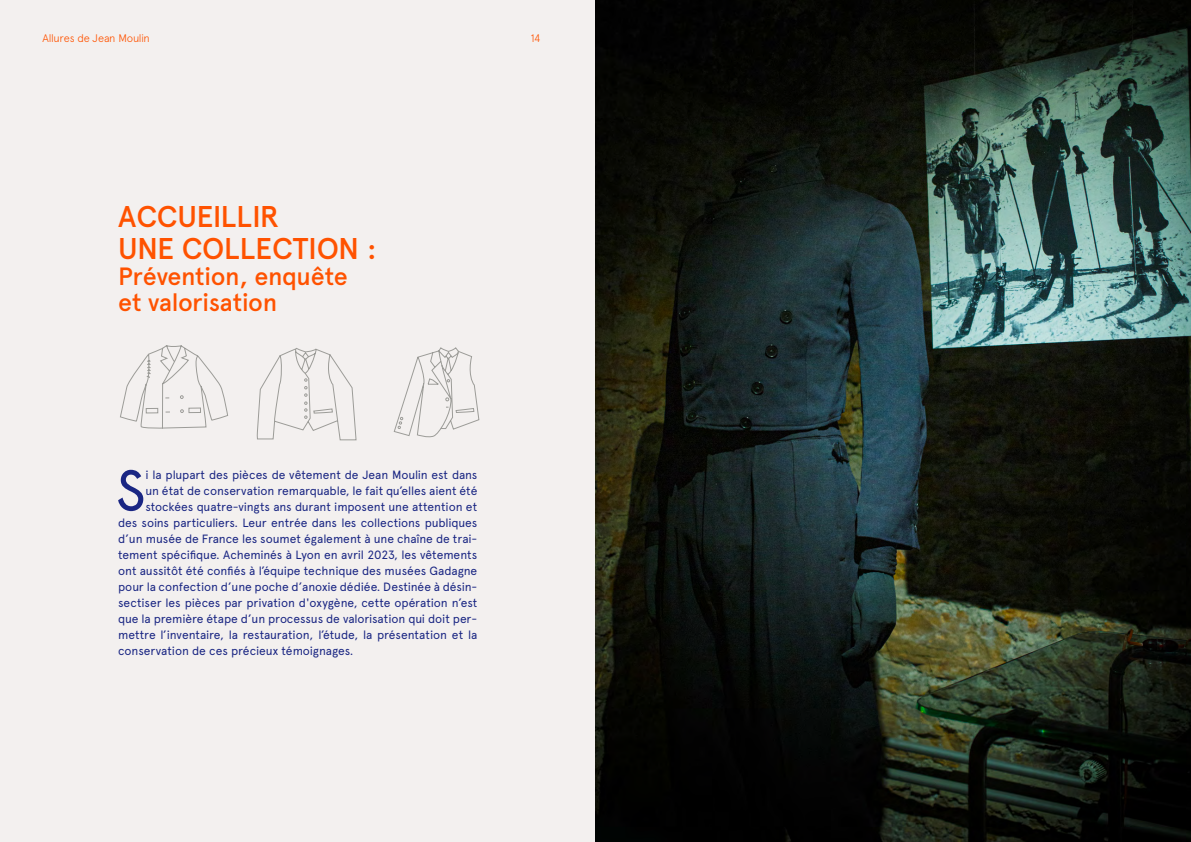
<style>
.page{position:relative;width:1191px;height:842px;background:#fff}
.page>*{position:absolute;margin:0;border:0;box-sizing:border-box;transform-origin:0 0}
.t1{font:57.7px "Apercu Pro";color:#1a2683}
.t2{font:500 30px/32px "Apercu Pro";letter-spacing:-.01em;color:#ff5200}
.t3{font:500 25px/25.7px "Apercu Pro";letter-spacing:-.015em;color:#ff5200}
.t4{font:12px "Apercu Pro";letter-spacing:-.01em;color:#1a2683}
.t5{font:300 11px "Apercu Pro";letter-spacing:-.02em;color:#ff5200}
</style>
<div class="page">
<div style="left:0;top:0;width:595px;height:842px;background:#f3f0ef"></div>
<svg style="left:120px;top:345px;width:108px;height:84px"></svg>
<svg style="left:393px;top:347px;width:86px;height:91px"></svg>
<svg style="left:257px;top:348px;width:100px;height:92px"></svg>
<img style="left:595px;top:0;width:596px;height:842px">
<p class="t5" style="left:43px;top:30px;width:109px">Allures de Jean Moulin</p>
<p class="t5" style="left:531px;top:30px;width:11px">14</p>
<h2 class="t2" style="left:118px;top:200px;width:260px">ACCUEILLIR<br>UNE COLLECTION :</h2>
<h3 class="t3" style="left:118px;top:262px;width:231px">Prévention, enquête et valorisation</h3>
<h1 class="t1" style="left:116px;top:447px;width:32px">S</h1>
<p class="t4" style="left:145px;top:465px;width:333px">i la plupart des pièces de vêtement de Jean Moulin est dans</p>
<p class="t4" style="left:145px;top:481px;width:333px">un état de conservation remarquable, le fait qu’elles aient été</p>
<p class="t4" style="left:145px;top:497px;width:333px">stockées quatre-vingts ans durant imposent une attention et</p>
<p class="t4" style="left:118px;top:513px;width:361px">des soins particuliers. Leur entrée dans les collections publiques</p>
<p class="t4" style="left:118px;top:529px;width:361px">d’un musée de France les soumet également à une chaîne de trai-</p>
<p class="t4" style="left:118px;top:545px;width:361px">tement spécifique. Acheminés à Lyon en avril 2023, les vêtements</p>
<p class="t4" style="left:118px;top:561px;width:361px">ont aussitôt été confiés à l’équipe technique des musées Gadagne</p>
<p class="t4" style="left:118px;top:577px;width:361px">pour la confection d’une poche d’anoxie dédiée. Destinée à désin-</p>
<p class="t4" style="left:118px;top:593px;width:361px">sectiser les pièces par privation d'oxygène, cette opération n’est</p>
<p class="t4" style="left:118px;top:609px;width:361px">que la première étape d’un processus de valorisation qui doit per-</p>
<p class="t4" style="left:118px;top:625px;width:361px">mettre l’inventaire, la restauration, l’étude, la présentation et la</p>
<p class="t4" style="left:118px;top:641px;width:237px">conservation de ces précieux témoignages.</p>
</div>
